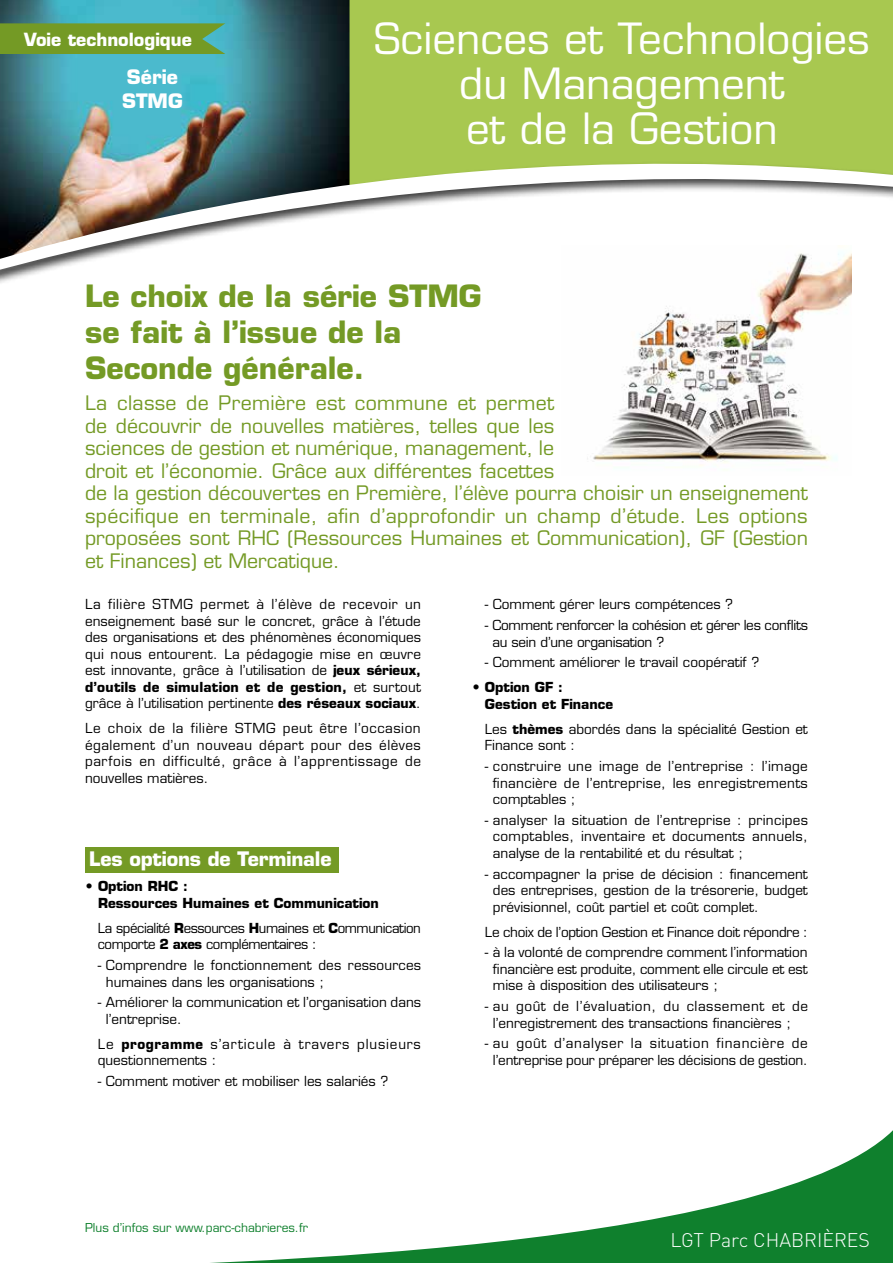
<style>
.page{position:relative;width:893px;height:1263px;background:#fff}
.page>*{position:absolute;margin:0;border:0;box-sizing:border-box;transform-origin:0 0}
.t1{font:42px/45px "Eurostile";color:#fff;text-align:center}
.t2{font:700 30px/36px "Eurostile";color:#749a25}
.t3{font:19.5px/22.5px "Eurostile";color:#749a25}
.t4{font:700 19.5px/24px "Eurostile";letter-spacing:-.01em;color:#fff}
.t5{font:300 19.5px "DIN";color:#fff}
.t6{font:700 17.7px "Eurostile";color:#fff}
.t7{font:13.5px/16.5px "Eurostile";color:#000;text-align:justify}
.t8{font:13.5px/16.5px "Eurostile";letter-spacing:-.02em;color:#000}
.t9{font:13.5px/16.5px "Eurostile";letter-spacing:-.03em;color:#000}
.t10{font:700 13.5px/16.5px "Eurostile";color:#000}
.t11{font:13.5px/16.5px "Eurostile";letter-spacing:.06em;color:#000}
.t12{font:12px "Eurostile";color:#0f802d}
.s1{font-weight:700}
</style>
<div class="page">
<svg style="left:210px;top:1130px;width:683px;height:133px"></svg>
<div style="left:350px;top:0;width:543px;height:149px;background:#a8c850"></div>
<img style="left:0;top:0;width:350px;height:149px">
<img style="left:587px;top:382px;width:250px;height:84px">
<svg style="left:0;top:23px;width:225px;height:31px;background:#719b2e"></svg>
<div style="left:0;top:161px;width:893px;height:221px;background:#000;opacity:.75"></div>
<svg style="left:0;top:149px;width:893px;height:220px"></svg>
<div style="left:85px;top:847px;width:253px;height:25px;background:#749a25"></div>
<h3 class="t6" style="left:24px;top:28px;width:169px">Voie technologique</h3>
<h3 class="t4" style="left:122px;top:65px;width:62px">Série<br>STMG</h3>
<h1 class="t1" style="left:374px;top:16px;width:497px">Sciences et Technologies du Management<br>et de la Gestion</h1>
<h2 class="t2" style="left:85px;top:278px;width:398px">Le choix de la série STMG se fait à l’issue de la<br>Seconde générale.</h2>
<p class="t3" style="left:85px;top:392px;width:724px">La classe de Première est commune et permet<br>de découvrir de nouvelles matières, telles que les<br>sciences de gestion et numérique, management, le<br>droit et l’économie. Grâce aux différentes facettes<br>de la gestion découvertes en Première, l’élève pourra choisir un enseignement spécifique en terminale, afin d’approfondir un champ d’étude. Les options proposées sont RHC (Ressources Humaines et Communication), GF (Gestion et Finances) et Mercatique.</p>
<p class="t7" style="left:85px;top:596px;width:338px">La filière STMG permet à l’élève de recevoir un enseignement basé sur le concret, grâce à l’étude des organisations et des phénomènes économiques qui nous entourent. La pédagogie mise en œuvre est innovante, grâce à l’utilisation de <span class="s1">jeux sérieux, d’outils de simulation et de gestion,</span> et surtout grâce à l’utilisation pertinente <span class="s1">des réseaux sociaux</span>.</p>
<p class="t7" style="left:85px;top:720px;width:337px">Le choix de la filière STMG peut être l’occasion également d’un nouveau départ pour des élèves parfois en difficulté, grâce à l’apprentissage de nouvelles matières.</p>
<p class="t7" style="left:485px;top:596px;width:250px">- Comment gérer leurs compétences ?</p>
<p class="t8" style="left:492px;top:617px;width:317px;text-indent:-8px">- Comment renforcer la cohésion et gérer les conflits au sein d’une organisation ?</p>
<p class="t7" style="left:485px;top:654px;width:276px">- Comment améliorer le travail coopératif ?</p>
<p class="t10" style="left:485px;top:679px;width:130px;text-indent:-13px">• Option GF :<br>Gestion et Finance</p>
<p class="t7" style="left:485px;top:721px;width:325px">Les <span class="s1">thèmes</span> abordés dans la spécialité Gestion et<br>Finance sont :</p>
<p class="t7" style="left:493px;top:758px;width:316px;text-indent:-8px">- construire une image de l’entreprise : l’image financière de l’entreprise, les enregistrements comptables ;</p>
<p class="t7" style="left:493px;top:812px;width:317px;text-indent:-8px">- analyser la situation de l’entreprise : principes comptables, inventaire et documents annuels, analyse de la rentabilité et du résultat ;</p>
<p class="t7" style="left:493px;top:866px;width:316px;text-indent:-8px">- accompagner la prise de décision : financement des entreprises, gestion de la trésorerie, budget prévisionnel, coût partiel et coût complet.</p>
<p class="t8" style="left:485px;top:924px;width:325px">Le choix de l’option Gestion et Finance doit répondre :</p>
<p class="t7" style="left:493px;top:944px;width:316px;text-indent:-8px">- à la volonté de comprendre comment l’information financière est produite, comment elle circule et est mise à disposition des utilisateurs ;</p>
<p class="t7" style="left:493px;top:998px;width:317px;text-indent:-8px">- au goût de l’évaluation, du classement et de l’enregistrement des transactions financières ;</p>
<p class="t7" style="left:485px;top:1035px;width:325px;text-align:right">- au goût d’analyser la situation financière de l’entreprise pour préparer les décisions de gestion.</p>
<h3 class="t4" style="left:89px;top:847px;width:244px">Les options de Terminale</h3>
<p class="t10" style="left:98px;top:878px;width:282px;text-indent:-13px">• Option RHC :<br>Ressources Humaines et Communication</p>
<p class="t9" style="left:98px;top:920px;width:325px">La spécialité <span class="s1">R</span>essources <span class="s1">H</span>umaines et <span class="s1">C</span>ommunication comporte <span class="s1">2 axes</span> complémentaires :</p>
<p class="t7" style="left:106px;top:957px;width:317px;text-indent:-8px">- Comprendre le fonctionnement des ressources humaines dans les organisations ;</p>
<p class="t7" style="left:106px;top:994px;width:317px;text-indent:-8px">- Améliorer la communication et l’organisation dans l’entreprise.</p>
<p class="t11" style="left:98px;top:1036px;width:325px">Le <span class="s1">programme</span> s’articule à travers plusieurs questionnements :</p>
<p class="t7" style="left:98px;top:1073px;width:292px">- Comment motiver et mobiliser les salariés ?</p>
<p class="t12" style="left:85px;top:1220px;width:224px">Plus d’infos sur www.parc-chabrieres.fr</p>
<h3 class="t5" style="left:670px;top:1228px;width:201px">LGT Parc CHABRIÈRES</h3>
</div>
